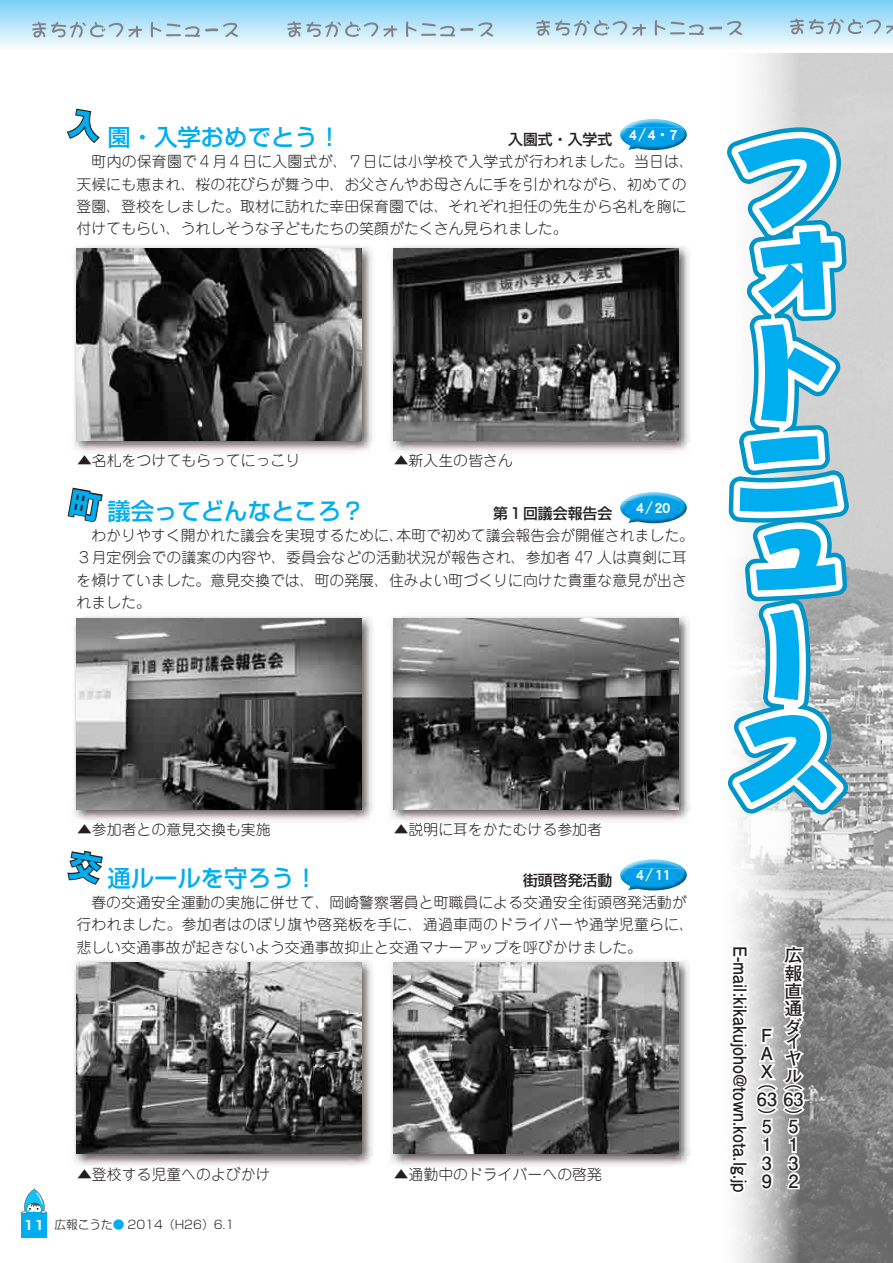
<style>
.page{position:relative;width:893px;height:1263px;background:#fff}
.page>*{position:absolute;margin:0;border:0;box-sizing:border-box;transform-origin:0 0}
.t1{font:500 23.4px "Shin Go Pro";color:#00aeef}
.t2{font:700 18px "Futo Go B101 Pro";color:#231f20;scale:.89 1}
.t3{font:700 18px/18px "Futo Go B101 Pro";color:#231f20;text-align:justify}
.t4{font:300 14.85px/22.4px "Jun 101 Pro";color:#231f20}
.t5{font:500 14.85px "Shin Go Pro";color:#231f20}
.t6{font:14.85px "DFHS Gothic Std W9";color:#fff}
.t7{font:300 11.7px "Shin Go Pro";color:#231f20}
.s1{font-weight:700;font-size:12.75px;color:#fff}
.s2{color:#00aeef}
</style>
<div class="page">
<div style="left:0;top:0;width:893px;height:51px;background:linear-gradient(to bottom,#77d0f6,#fffefe)"></div>
<svg style="left:790px;top:18px;width:103px;height:16px;background:#adccdb"></svg>
<img style="left:736px;top:53px;width:157px;height:1210px">
<svg style="left:536px;top:20px;width:206px;height:16px;background:#b3d1df"></svg>
<svg style="left:287px;top:21px;width:206px;height:16px;background:#b5d2df"></svg>
<svg style="left:32px;top:22px;width:206px;height:16px;background:#b7d2e0"></svg>
<svg style="left:727px;top:127px;width:122px;height:687px"></svg>
<img style="left:623px;top:119px;width:61px;height:9px">
<img style="left:620px;top:128px;width:67px;height:22px">
<img style="left:623px;top:492px;width:61px;height:9px">
<img style="left:620px;top:501px;width:67px;height:22px">
<img style="left:624px;top:859px;width:60px;height:9px">
<img style="left:620px;top:868px;width:67px;height:22px">
<img style="left:74px;top:246px;width:299px;height:205px">
<img style="left:77px;top:249px;width:284px;height:191px">
<img style="left:74px;top:616px;width:299px;height:204px">
<img style="left:77px;top:618px;width:284px;height:191px">
<img style="left:74px;top:960px;width:299px;height:205px">
<img style="left:77px;top:962px;width:284px;height:192px">
<img style="left:391px;top:246px;width:299px;height:205px">
<img style="left:393px;top:249px;width:285px;height:191px">
<img style="left:391px;top:616px;width:299px;height:204px">
<img style="left:393px;top:618px;width:285px;height:191px">
<img style="left:391px;top:960px;width:299px;height:205px">
<img style="left:393px;top:962px;width:285px;height:192px">
<svg style="left:756px;top:945px;width:49px;height:245px"></svg>
<svg style="left:736px;top:946px;width:12px;height:247px"></svg>
<svg style="left:21px;top:1188px;width:26px;height:50px"></svg>
<svg style="left:67px;top:109px;width:33px;height:34px"></svg>
<svg style="left:68px;top:488px;width:35px;height:34px"></svg>
<svg style="left:67px;top:850px;width:36px;height:35px"></svg>
<h1 class="t1" style="left:107px;top:118px;width:235px">園・入学おめでとう！</h1>
<p class="t5" style="left:508px;top:127px;width:106px">入園式・入学式</p>
<p class="t4" style="left:77px;top:149px;width:619px">　町内の保育園で４月４日に入園式が、７日には小学校で入学式が行われました。当日は、天候にも恵まれ、桜の花びらが舞う中、お父さんやお母さんに手を引かれながら、初めての登園、登校をしました。取材に訪れた幸田保育園では、それぞれ担任の先生から名札を胸に付けてもらい、うれしそうな子どもたちの笑顔がたくさん見られました。</p>
<p class="t6" style="left:629px;top:126px;width:51px">4／ 4・7</p>
<p class="t4" style="left:77px;top:447px;width:225px">▲名札をつけてもらってにっこり</p>
<p class="t4" style="left:394px;top:447px;width:121px">▲新入生の皆さん</p>
<h1 class="t1" style="left:107px;top:492px;width:259px">議会ってどんなところ？</h1>
<p class="t5" style="left:493px;top:501px;width:121px">第１回議会報告会</p>
<p class="t4" style="left:77px;top:523px;width:619px">　わかりやすく開かれた議会を実現するために、本町で初めて議会報告会が開催されました。３月定例会での議案の内容や、委員会などの活動状況が報告され、参加者 47 人は真剣に耳を傾けていました。意見交換では、町の発展、住みよい町づくりに向けた貴重な意見が出されました。</p>
<p class="t6" style="left:636px;top:499px;width:36px">4／ 20</p>
<p class="t4" style="left:77px;top:817px;width:195px">▲参加者との意見交換も実施</p>
<p class="t4" style="left:394px;top:817px;width:210px">▲説明に耳をかたむける参加者</p>
<h1 class="t1" style="left:107px;top:858px;width:212px">通ルールを守ろう！</h1>
<p class="t5" style="left:523px;top:868px;width:91px">街頭啓発活動</p>
<p class="t4" style="left:77px;top:889px;width:619px">　春の交通安全運動の実施に併せて、岡崎警察署員と町職員による交通安全街頭啓発活動が行われました。参加者はのぼり旗や啓発板を手に、通過車両のドライバーや通学児童らに、悲しい交通事故が起きないよう交通事故抑止と交通マナーアップを呼びかけました。</p>
<p class="t6" style="left:636px;top:867px;width:36px">4／ 11</p>
<p class="t4" style="left:77px;top:1161px;width:195px">▲登校する児童へのよびかけ</p>
<p class="t7" style="left:24px;top:1215px;width:212px"><span class="s1">11</span> 広報こうた<span class="s2">●</span> 2014（H26）6.1</p>
<p class="t4" style="left:394px;top:1161px;width:210px">▲通勤中のドライバーへの啓発</p>
<p class="t2" style="left:755px;top:946px;width:278px;rotate:90deg">E-mail:kikakujoho@town.kota.lg.jp</p>
<p class="t3" style="left:784px;top:944px;width:19px">広報直通ダ</p>
<p class="t3" style="left:784px;top:1031px;width:18px;line-height:16.6px">イヤ</p>
<p class="t3" style="left:757px;top:1066px;width:48px;line-height:20.4px;text-align:right">ル（<br>63 63</p>
<p class="t3" style="left:784px;top:1106px;width:19px">）</p>
<p class="t3" style="left:788px;top:1115px;width:12px">5<br>1<br>3<br>2</p>
<p class="t3" style="left:758px;top:1024px;width:16px">ＦＡＸ</p>
<p class="t3" style="left:758px;top:1061px;width:19px;line-height:36.2px">（）</p>
<p class="t3" style="left:762px;top:1115px;width:12px">5<br>1<br>3<br>9</p>
</div>
